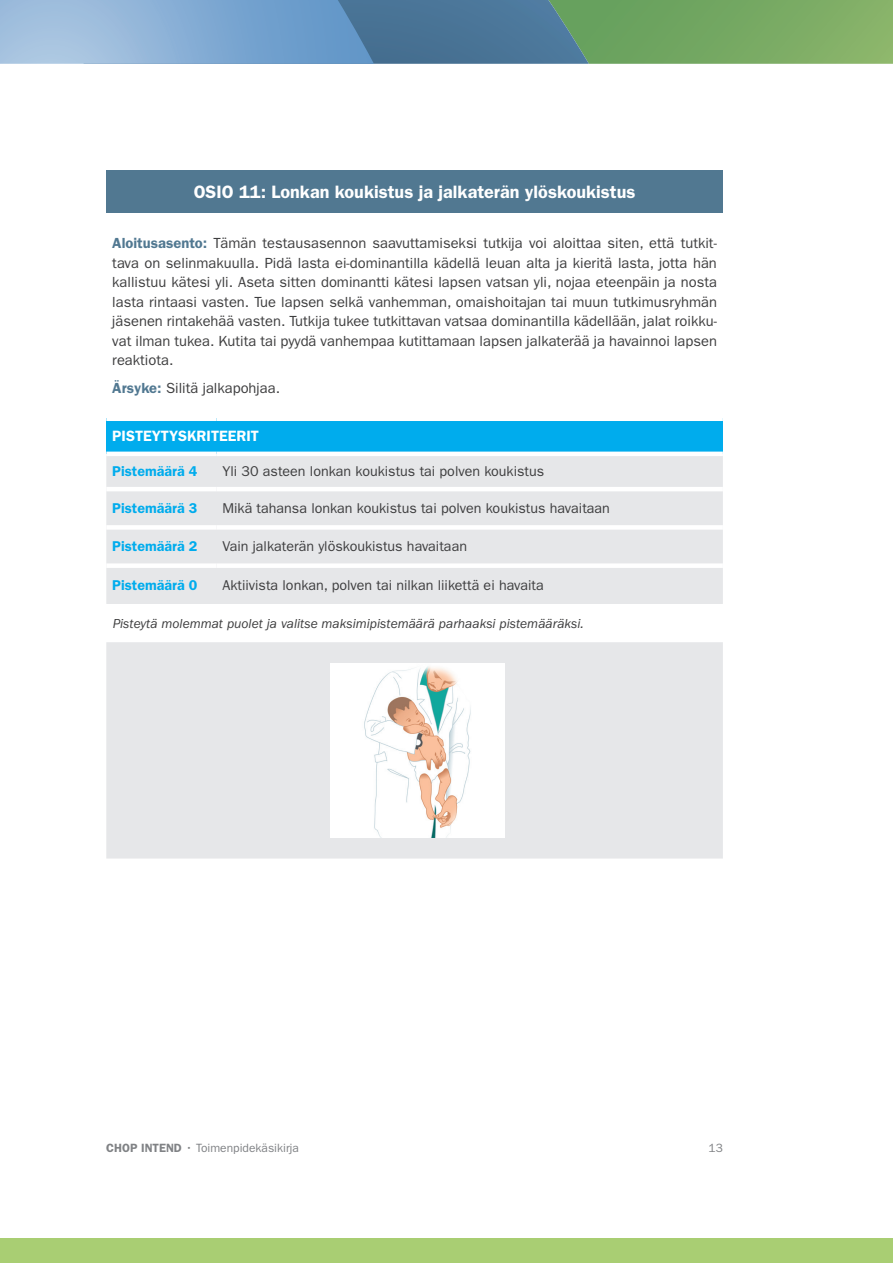
<style>
.page{position:relative;width:893px;height:1263px;background:#fff}
.page>*{position:absolute;margin:0;border:0;box-sizing:border-box;transform-origin:0 0}
.t1{font:600 18px "ITC Franklin Gothic Std";color:#fff}
.t2{font:600 15px "ITC Franklin Gothic Std";color:#fff}
.t3{font:14.7px/19.5px "ITC Franklin Gothic Std";color:#3e3e3f;text-align:justify}
.t4{font:14.25px "ITC Franklin Gothic Std";color:#3e3e3f}
.t5{font:600 14.25px "ITC Franklin Gothic Std";color:#00aced}
.t6{font:italic 13.5px "ITC Franklin Gothic Std";color:#3e3e3f}
.t7{font:12px "ITC Franklin Gothic Std";color:#808285}
.s1{font-weight:600;color:#517891}
.s2{font-weight:600}
</style>
<div class="page">
<svg style="left:0;top:0;width:893px;height:64px;background:#739f9d"></svg>
<div style="left:0;top:1238px;width:893px;height:25px;background:#a9ce73"></div>
<div style="left:106px;top:170px;width:617px;height:43px;background:#517891"></div>
<div style="left:106px;top:419px;width:617px;height:35px;background:#00aced"></div>
<svg style="left:106px;top:456px;width:617px;height:402px;background:#e8e9eb"></svg>
<div style="left:106px;top:416px;width:110px;height:5px;background:#fff"></div>
<div style="left:216px;top:416px;width:507px;height:5px;background:#fff"></div>
<hr style="left:106px;top:452px;width:110px;height:4px;background:#fff">
<hr style="left:216px;top:452px;width:507px;height:4px;background:#fff">
<hr style="left:106px;top:487px;width:110px;height:4px;background:#fff">
<hr style="left:216px;top:487px;width:507px;height:4px;background:#fff">
<div style="left:106px;top:525px;width:110px;height:5px;background:#fff"></div>
<div style="left:216px;top:525px;width:507px;height:5px;background:#fff"></div>
<div style="left:106px;top:563px;width:110px;height:5px;background:#fff"></div>
<div style="left:216px;top:563px;width:507px;height:5px;background:#fff"></div>
<img style="left:331px;top:663px;width:174px;height:174px">
<p class="t1" style="left:194px;top:181px;width:443px">OSIO 11: Lonkan koukistus ja jalkaterän ylöskoukistus</p>
<p class="t3" style="left:112px;top:234px;width:606px"><span class="s1">Aloitusasento:</span> Tämän testausasennon saavuttamiseksi tutkija voi aloittaa siten, että tutkit&shy;tava on selinmakuulla. Pidä lasta ei-dominantilla kädellä leuan alta ja kieritä lasta, jotta hän kallistuu kätesi yli. Aseta sitten dominantti kätesi lapsen vatsan yli, nojaa eteenpäin ja nosta lasta rintaasi vasten. Tue lapsen selkä vanhemman, omaishoitajan tai muun tutkimusryhmän jäsenen rintakehää vasten. Tutkija tukee tutkittavan vatsaa dominantilla kädellään, jalat roikku&shy;vat ilman tukea. Kutita tai pyydä vanhempaa kutittamaan lapsen jalkaterää ja havainnoi lapsen reaktiota.</p>
<p class="t3" style="left:112px;top:379px;width:169px"><span class="s1">Ärsyke:</span> Silitä jalkapohjaa.</p>
<p class="t2" style="left:112px;top:427px;width:148px">PISTEYTYSKRITEERIT</p>
<p class="t5" style="left:112px;top:463px;width:87px">Pistemäärä 4</p>
<p class="t4" style="left:222px;top:463px;width:323px">Yli 30 asteen lonkan koukistus tai polven koukistus</p>
<p class="t5" style="left:112px;top:500px;width:87px">Pistemäärä 3</p>
<p class="t4" style="left:222px;top:500px;width:389px">Mikä tahansa lonkan koukistus tai polven koukistus havaitaan</p>
<p class="t5" style="left:112px;top:538px;width:87px">Pistemäärä 2</p>
<p class="t4" style="left:222px;top:538px;width:246px">Vain jalkaterän ylöskoukistus havaitaan</p>
<p class="t5" style="left:112px;top:576px;width:87px">Pistemäärä 0</p>
<p class="t4" style="left:222px;top:577px;width:323px">Aktiivista lonkan, polven tai nilkan liikettä ei havaita</p>
<p class="t6" style="left:113px;top:616px;width:473px">Pisteytä molemmat puolet ja valitse maksimipistemäärä parhaaksi pistemääräksi.</p>
<p class="t7" style="left:106px;top:1141px;width:194px"><span class="s2">CHOP INTEND</span> • Toimenpidekäsikirja</p>
<p class="t7" style="left:708px;top:1141px;width:16px">13</p>
</div>
